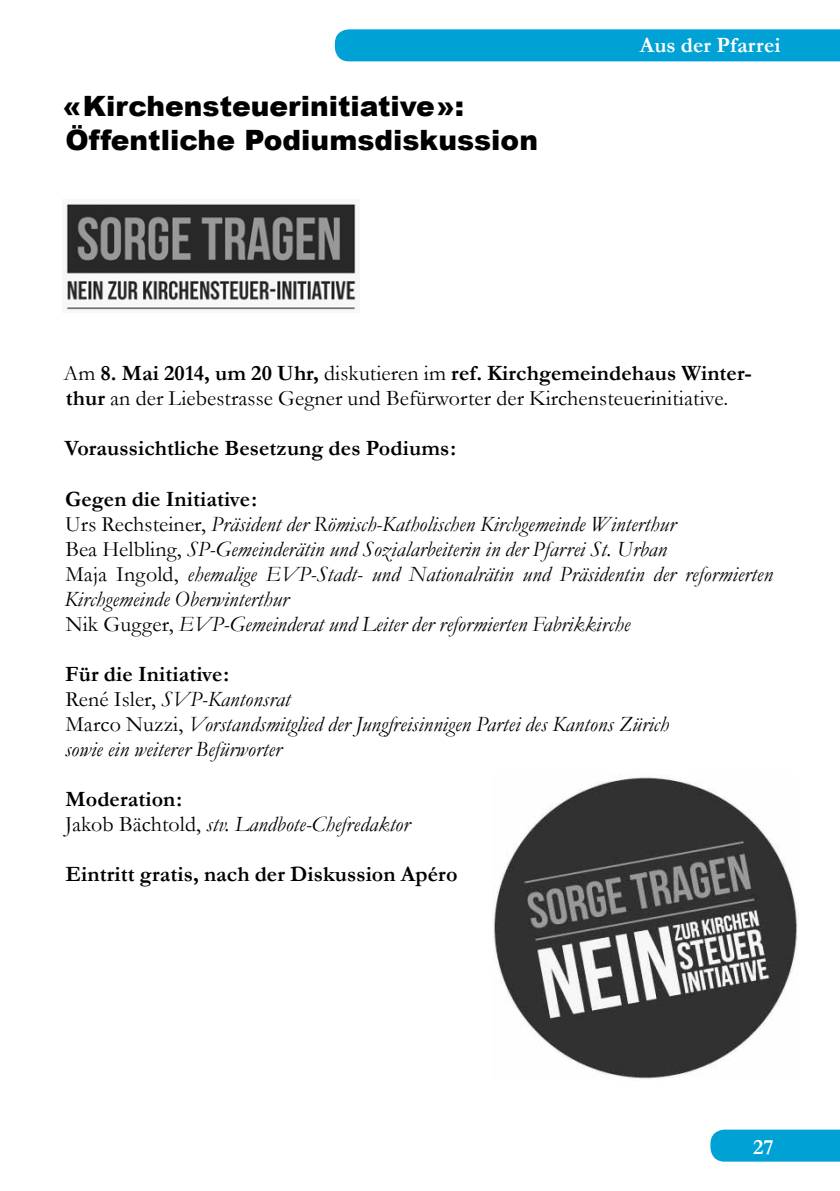
<style>
.page{position:relative;width:840px;height:1191px;background:#fff}
.page>*{position:absolute;margin:0;border:0;box-sizing:border-box;transform-origin:0 0}
.t1{font:900 28px/33.6px "Arial";color:#000}
.t2{font:italic 22px/25px "Garamond";letter-spacing:.005em;color:#000}
.t3{font:22px/25px "Garamond";letter-spacing:.005em;color:#000}
.t4{font:700 22px "Garamond";letter-spacing:.005em;color:#000}
.t5{font:700 22px "Garamond";letter-spacing:.005em;color:#fff}
.s1{font-weight:700}
.s2{font-weight:700;font-style:normal}
.s3{font-style:normal}
</style>
<div class="page">
<div style="left:334px;top:29px;width:505px;height:32px;background:#00a1d4"></div>
<div style="left:710px;top:1129px;width:129px;height:32px;background:#00a1d4"></div>
<img style="left:494px;top:777px;width:303px;height:302px">
<img style="left:66px;top:203px;width:290px;height:107px">
<p class="t1" style="left:63px;top:89px;width:476px">«Kirchensteuerinitiative»:<br>Öffentliche Podiumsdiskussion</p>
<p class="t5" style="left:639px;top:30px;width:142px">Aus der Pfarrei</p>
<p class="t3" style="left:63px;top:360px;width:689px">Am <span class="s1">8. Mai 2014, um 20 Uhr,</span> diskutieren im <span class="s1">ref. Kirchgemeindehaus Winter&shy;thur</span> an der Liebestrasse Gegner und Befürworter der Kirchensteuerinitiative.</p>
<p class="t4" style="left:64px;top:433px;width:393px">Voraussichtliche Besetzung des Podiums:</p>
<p class="t2" style="left:64px;top:485px;width:709px"><span class="s2">Gegen die Initiative:<br></span><span class="s3">Urs Rechsteiner,</span> Präsident der Römisch-Katholischen Kirchgemeinde Winterthur<br><span class="s3">Bea Helbling,</span> SP-Gemeinderätin und Sozialarbeiterin in der Pfarrei St. Urban<br><span class="s3">Maja Ingold,</span> ehemalige EVP-Stadt- und Nationalrätin und Präsidentin der reformierten Kirchgemeinde Oberwinterthur<br><span class="s3">Nik Gugger,</span> EVP-Gemeinderat und Leiter der reformierten Fabrikkirche</p>
<p class="t2" style="left:65px;top:660px;width:605px"><span class="s2">Für die Initiative:<br></span><span class="s3">René Isler,</span> SVP-Kantonsrat<br><span class="s3">Marco Nuzzi,</span> Vorstandsmitglied der Jungfreisinnigen Partei des Kantons Zürich sowie ein weiterer Befürworter</p>
<p class="t2" style="left:65px;top:785px;width:346px"><span class="s2">Moderation:<br></span><span class="s3">Jakob Bächtold,</span> stv. Landbote-Chefredaktor</p>
<p class="t4" style="left:65px;top:858px;width:393px">Eintritt gratis, nach der Diskussion Apéro</p>
<p class="t5" style="left:752px;top:1131px;width:22px">27</p>
</div>
